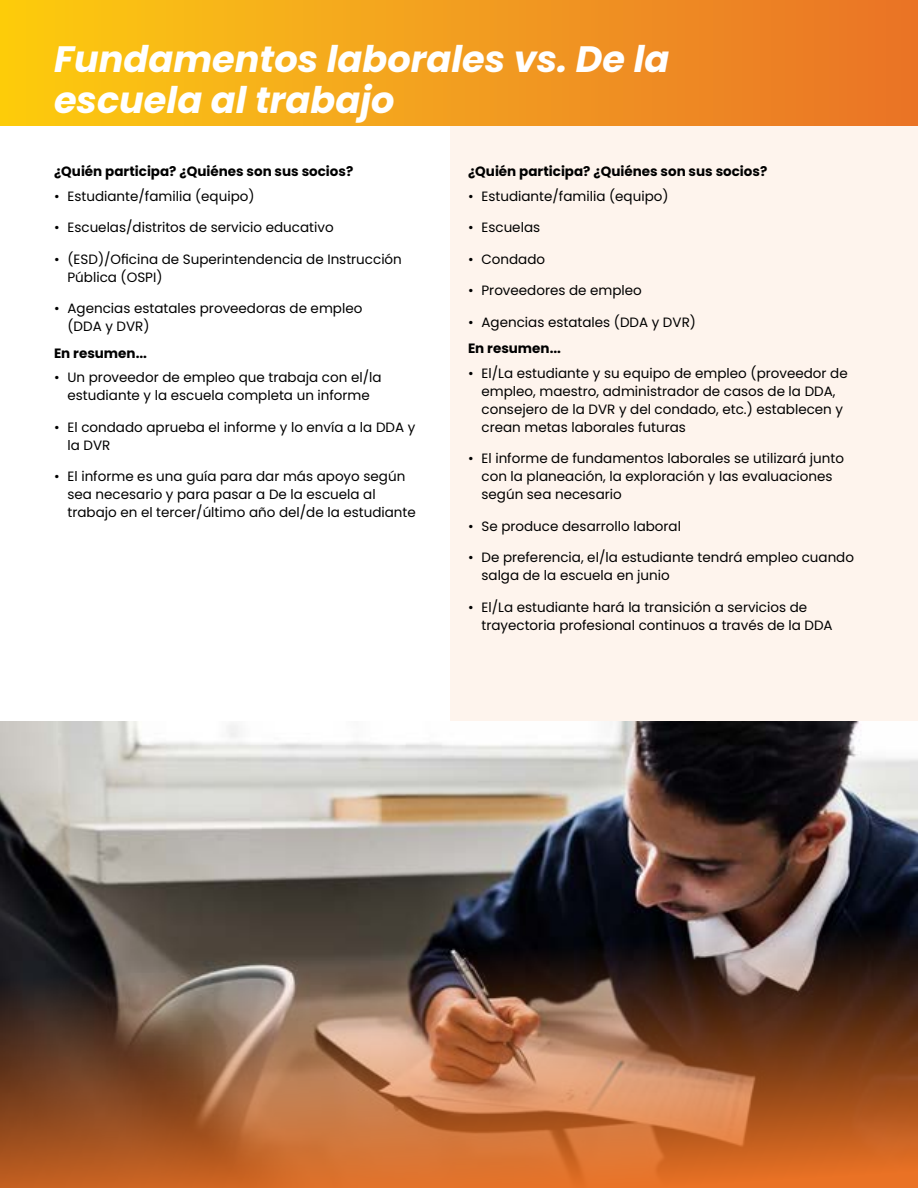
<style>
.page{position:relative;width:918px;height:1188px;background:#fff}
.page>*{position:absolute;margin:0;border:0;box-sizing:border-box;transform-origin:0 0}
.t1{font:italic 700 36.75px/40.7px "Poppins";color:#fff}
.t2{font:13.5px/18px "Poppins";color:#000}
.t3{font:700 13.5px "Poppins";color:#000}
</style>
<div class="page">
<div style="left:450px;top:126px;width:467px;height:1061px;background:#fef4ed"></div>
<div style="left:0;top:0;width:918px;height:125px;background:linear-gradient(to right,#fccb11,#e97229)"></div>
<img style="left:0;top:721px;width:918px;height:187px">
<img style="left:0;top:908px;width:918px;height:280px">
<h1 class="t1" style="left:54px;top:39px;width:617px">Fundamentos laborales vs. De la escuela al trabajo</h1>
<p class="t3" style="left:54px;top:164px;width:301px">¿Quién participa? ¿Quiénes son sus socios?</p>
<p class="t2" style="left:54px;top:187px;width:202px">• Estudiante/familia (equipo)</p>
<p class="t2" style="left:54px;top:219px;width:281px">• Escuelas/distritos de servicio educativo</p>
<p class="t2" style="left:68px;top:250px;width:336px;text-indent:-14px">• (ESD)/Oficina de Superintendencia de Instrucción<br>Pública (OSPI)</p>
<p class="t2" style="left:68px;top:300px;width:296px;text-indent:-14px">• Agencias estatales proveedoras de empleo (DDA y DVR)</p>
<p class="t3" style="left:54px;top:345px;width:95px">En resumen...</p>
<p class="t2" style="left:54px;top:369px;width:329px;text-align:center">• Un proveedor de empleo que trabaja con el/la estudiante y la escuela completa un informe</p>
<p class="t2" style="left:68px;top:418px;width:349px;text-indent:-14px">• El condado aprueba el informe y lo envía a la DDA y la DVR</p>
<p class="t2" style="left:68px;top:468px;width:350px;text-indent:-14px">• El informe es una guía para dar más apoyo según sea necesario y para pasar a De la escuela al trabajo en el tercer/último año del/de la estudiante</p>
<p class="t3" style="left:468px;top:164px;width:301px">¿Quién participa? ¿Quiénes son sus socios?</p>
<p class="t2" style="left:468px;top:187px;width:202px">• Estudiante/familia (equipo)</p>
<p class="t2" style="left:468px;top:219px;width:74px">• Escuelas</p>
<p class="t2" style="left:468px;top:250px;width:79px">• Condado</p>
<p class="t2" style="left:468px;top:282px;width:175px">• Proveedores de empleo</p>
<p class="t2" style="left:468px;top:313px;width:230px">• Agencias estatales (DDA y DVR)</p>
<p class="t3" style="left:468px;top:341px;width:95px">En resumen...</p>
<p class="t2" style="left:482px;top:364px;width:368px;text-indent:-14px">• El/La estudiante y su equipo de empleo (proveedor de empleo, maestro, administrador de casos de la DDA, consejero de la DVR y del condado, etc.) establecen y crean metas laborales futuras</p>
<p class="t2" style="left:482px;top:450px;width:364px;text-indent:-14px">• El informe de fundamentos laborales se utilizará junto con la planeación, la exploración y las evaluaciones según sea necesario</p>
<p class="t2" style="left:468px;top:517px;width:215px">• Se produce desarrollo laboral</p>
<p class="t2" style="left:482px;top:549px;width:374px;text-indent:-14px">• De preferencia, el/la estudiante tendrá empleo cuando salga de la escuela en junio</p>
<p class="t2" style="left:482px;top:598px;width:353px;text-indent:-14px">• El/La estudiante hará la transición a servicios de trayectoria profesional continuos a través de la DDA</p>
</div>
